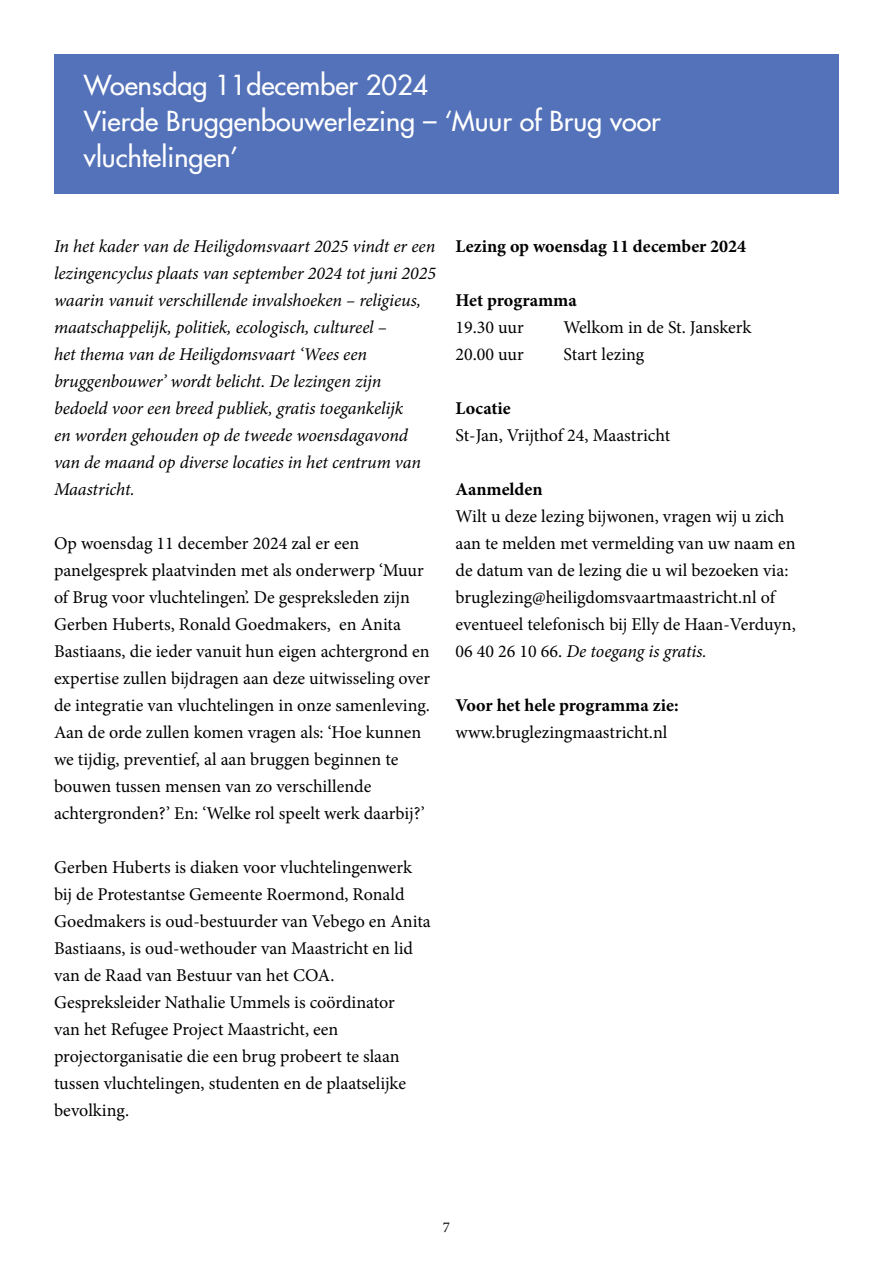
<style>
.page{position:relative;width:893px;height:1263px;background:#fff}
.page>*{position:absolute;margin:0;border:0;box-sizing:border-box;transform-origin:0 0}
.t1{font:500 27px/36px "Futura";color:#fff}
.t2{font:18px/27px "Minion Pro";color:#000}
.t3{font:italic 18px/27px "Minion Pro";letter-spacing:-.005em;color:#000}
.t4{font:700 18px "Minion Pro";color:#000}
.t5{font:15px "Minion Pro";color:#000}
.s1{font-style:italic}
</style>
<div class="page">
<div style="left:54px;top:54px;width:785px;height:140px;background:#5472b9"></div>
<h1 class="t1" style="left:84px;top:67px;width:578px">Woensdag 11december 2024<br>Vierde Bruggenbouwerlezing – ‘Muur of Brug voor vluchtelingen’</h1>
<p class="t3" style="left:54px;top:233px;width:383px">In het kader van de Heiligdomsvaart 2025 vindt er een lezingencyclus plaats van september 2024 tot juni 2025 waarin vanuit verschillende invalshoeken – religieus, maatschappelijk, politiek, ecologisch, cultureel –<br>het thema van de Heiligdomsvaart ‘Wees een bruggenbouwer’ wordt belicht. De lezingen zijn bedoeld voor een breed publiek, gratis toegankelijk<br>en worden gehouden op de tweede woensdagavond van de maand op diverse locaties in het centrum van Maastricht.</p>
<p class="t2" style="left:54px;top:530px;width:377px">Op woensdag 11 december 2024 zal er een panelgesprek plaatvinden met als onderwerp ‘Muur of Brug voor vluchtelingen’. De gespreksleden zijn Gerben Huberts, Ronald Goedmakers, en Anita Bastiaans, die ieder vanuit hun eigen achtergrond en expertise zullen bijdragen aan deze uitwisseling over de integratie van vluchtelingen in onze samenleving.<br>Aan de orde zullen komen vragen als: ‘Hoe kunnen we tijdig, preventief, al aan bruggen beginnen te bouwen tussen mensen van zo verschillende achtergronden?’ En: ‘Welke rol speelt werk daarbij?’</p>
<p class="t2" style="left:54px;top:854px;width:378px">Gerben Huberts is diaken voor vluchtelingenwerk bij de Protestantse Gemeente Roermond, Ronald Goedmakers is oud-bestuurder van Vebego en Anita Bastiaans, is oud-wethouder van Maastricht en lid van de Raad van Bestuur van het COA.<br>Gespreksleider Nathalie Ummels is coördinator<br>van het Refugee Project Maastricht, een projectorganisatie die een brug probeert te slaan tussen vluchtelingen, studenten en de plaatselijke bevolking.</p>
<p class="t4" style="left:455px;top:233px;width:292px">Lezing op woensdag 11 december 2024</p>
<p class="t4" style="left:455px;top:287px;width:123px">Het programma</p>
<p class="t2" style="left:455px;top:314px;width:70px">19.30 uur</p>
<p class="t2" style="left:563px;top:314px;width:189px">Welkom in de St. Janskerk</p>
<p class="t2" style="left:455px;top:341px;width:70px">20.00 uur</p>
<p class="t2" style="left:563px;top:341px;width:82px">Start lezing</p>
<p class="t4" style="left:455px;top:395px;width:57px">Locatie</p>
<p class="t2" style="left:455px;top:422px;width:216px">St-Jan, Vrijthof 24, Maastricht</p>
<p class="t4" style="left:455px;top:476px;width:89px">Aanmelden</p>
<p class="t2" style="left:455px;top:503px;width:342px">Wilt u deze lezing bijwonen, vragen wij u zich aan te melden met vermelding van uw naam en de datum van de lezing die u wil bezoeken via: bruglezing@heiligdomsvaartmaastricht.nl of eventueel telefonisch bij Elly de Haan-Verduyn, 06 40 26 10 66. <span class="s1">De toegang is gratis.</span></p>
<p class="t4" style="left:455px;top:692px;width:225px">Voor het hele programma zie:</p>
<p class="t2" style="left:455px;top:719px;width:214px">www.bruglezingmaastricht.nl</p>
<p class="t5" style="left:443px;top:1217px;width:9px">7</p>
</div>
